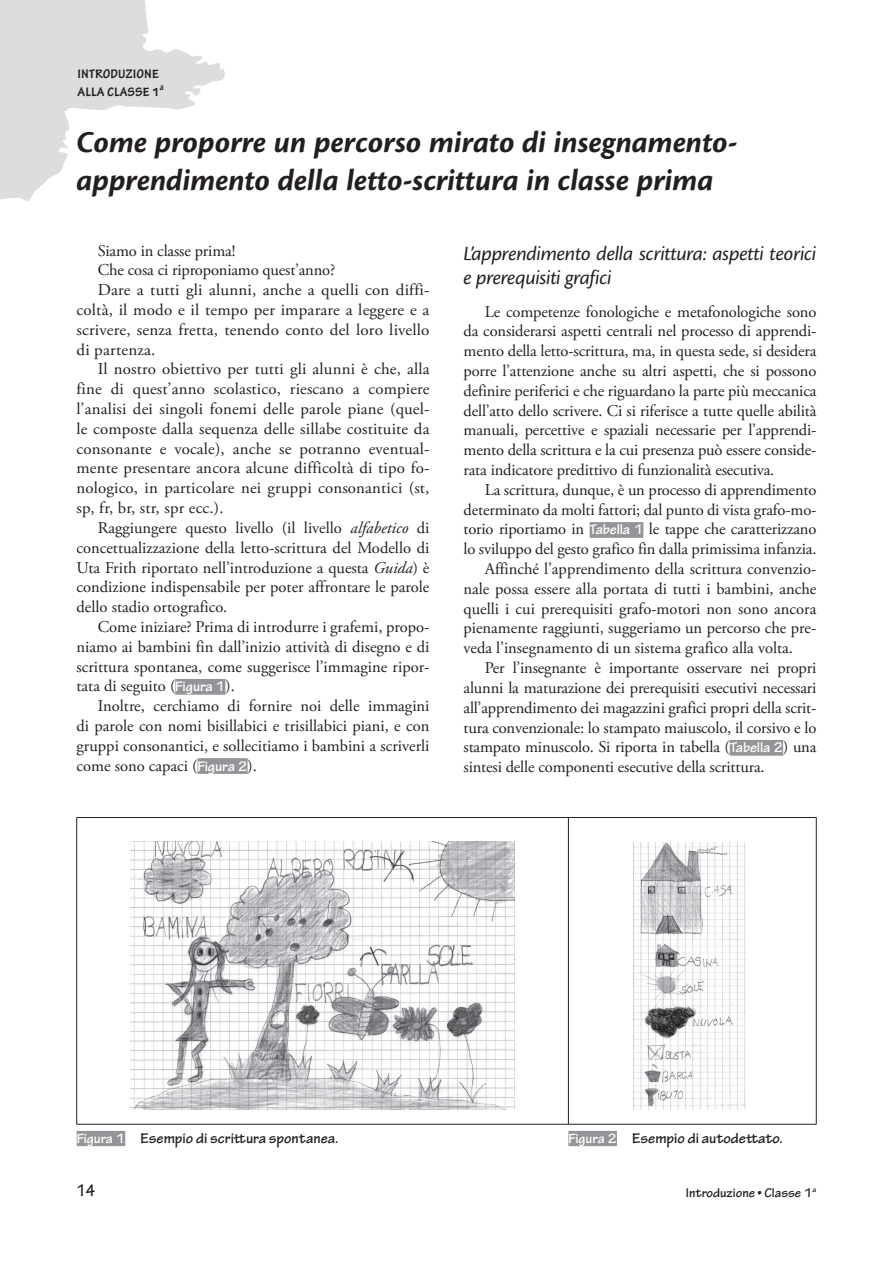
<style>
.page{position:relative;width:893px;height:1263px;background:#fff}
.page>*{position:absolute;margin:0;border:0;box-sizing:border-box;transform-origin:0 0}
.t1{font:italic 700 31.5px/37.5px "Cronos Pro";color:#231f20}
.t2{font:italic 21px/24px "Cronos Pro";letter-spacing:-.015em;color:#231f20}
.t3{font:700 condensed 18px/18px "Tekton Pro";color:#231f20}
.t4{font:16.5px/19.8px "Adobe Garamond Pro";color:#231f20;text-align:justify}
.t5{font:700 15.3px "Tekton Pro";color:#231f20}
.t6{font:700 13.5px "Tekton Pro";color:#231f20}
.s1{font-style:italic}
.s2{font-family:"Tekton Pro";font-weight:700;font-size:15px;color:#fff}
.s3{font-size:14.55px;color:#fff}
</style>
<div class="page">
<svg style="left:0;top:0;width:225px;height:201px;fill:#dcdddf"></svg>
<div style="left:175px;top:679px;width:50px;height:16px;background:#939598"></div>
<div style="left:197px;top:758px;width:51px;height:16px;background:#939598"></div>
<div style="left:590px;top:522px;width:53px;height:16px;background:#939598"></div>
<div style="left:730px;top:740px;width:53px;height:16px;background:#939598"></div>
<hr style="left:77px;top:817px;width:491px;height:1px;background:#231f20">
<hr style="left:76px;top:818px;width:1px;height:306px;background:#231f20">
<hr style="left:568px;top:817px;width:248px;height:1px;background:#231f20">
<hr style="left:568px;top:818px;width:1px;height:306px;background:#231f20">
<hr style="left:816px;top:818px;width:1px;height:306px;background:#231f20">
<hr style="left:77px;top:1124px;width:491px;height:1px;background:#231f20">
<hr style="left:568px;top:1124px;width:248px;height:1px;background:#231f20">
<img style="left:131px;top:841px;width:383px;height:268px">
<img style="left:633px;top:842px;width:112px;height:268px">
<div style="left:77px;top:1131px;width:48px;height:15px;background:#939598"></div>
<div style="left:568px;top:1131px;width:49px;height:15px;background:#939598"></div>
<p class="t3" style="left:78px;top:64px;width:88px">introduzione alla classe 1<sup>a</sup></p>
<h1 class="t1" style="left:77px;top:124px;width:663px">Come proporre un percorso mirato di insegnamento&shy;apprendimento della letto-scrittura in classe prima</h1>
<p class="t4" style="left:98px;top:241px;width:139px">Siamo in classe prima!</p>
<p class="t4" style="left:98px;top:261px;width:239px">Che cosa ci riproponiamo quest’anno?</p>
<p class="t4" style="left:98px;top:281px;width:333px">Dare a tutti gli alunni, anche a quelli con diffi-</p>
<p class="t4" style="left:77px;top:300px;width:354px">coltà, il modo e il tempo per imparare a leggere e a</p>
<p class="t4" style="left:77px;top:320px;width:354px">scrivere, senza fretta, tenendo conto del loro livello</p>
<p class="t4" style="left:77px;top:340px;width:80px">di partenza.</p>
<p class="t4" style="left:98px;top:360px;width:333px">Il nostro obiettivo per tutti gli alunni è che, alla</p>
<p class="t4" style="left:77px;top:380px;width:354px">fine di quest’anno scolastico, riescano a compiere</p>
<p class="t4" style="left:77px;top:399px;width:354px">l’analisi dei singoli fonemi delle parole piane (quel-</p>
<p class="t4" style="left:77px;top:419px;width:354px">le composte dalla sequenza delle sillabe costituite da</p>
<p class="t4" style="left:77px;top:439px;width:354px">consonante e vocale), anche se potranno eventual-</p>
<p class="t4" style="left:77px;top:459px;width:354px">mente presentare ancora alcune difficoltà di tipo fo-</p>
<p class="t4" style="left:77px;top:479px;width:354px">nologico, in particolare nei gruppi consonantici (st,</p>
<p class="t4" style="left:77px;top:498px;width:149px">sp, fr, br, str, spr ecc.).</p>
<p class="t4" style="left:98px;top:518px;width:333px">Raggiungere questo livello (il livello <span class="s1">alfabetico</span> di</p>
<p class="t4" style="left:77px;top:538px;width:354px">concettualizzazione della letto-scrittura del Modello di</p>
<p class="t4" style="left:77px;top:558px;width:354px">Uta Frith riportato nell’introduzione a questa <span class="s1">Guida</span>) è</p>
<p class="t4" style="left:77px;top:578px;width:354px">condizione indispensabile per poter affrontare le parole</p>
<p class="t4" style="left:77px;top:597px;width:152px">dello stadio ortografico.</p>
<p class="t4" style="left:98px;top:617px;width:333px">Come iniziare? Prima di introdurre i grafemi, propo-</p>
<p class="t4" style="left:77px;top:637px;width:354px">niamo ai bambini fin dall’inizio attività di disegno e di</p>
<p class="t4" style="left:77px;top:657px;width:354px">scrittura spontanea, come suggerisce l’immagine ripor-</p>
<p class="t4" style="left:77px;top:677px;width:160px">tata di seguito (<span class="s2">Figura 1</span>).</p>
<p class="t4" style="left:98px;top:696px;width:333px">Inoltre, cerchiamo di fornire noi delle immagini</p>
<p class="t4" style="left:77px;top:716px;width:354px">di parole con nomi bisillabici e trisillabici piani, e con</p>
<p class="t4" style="left:77px;top:736px;width:354px">gruppi consonantici, e sollecitiamo i bambini a scriverli</p>
<p class="t4" style="left:77px;top:756px;width:182px">come sono capaci (<span class="s2">Figura 2</span>).</p>
<p class="t2" style="left:463px;top:242px;width:354px">L’apprendimento della scrittura: aspetti teorici e prerequisiti grafici</p>
<p class="t4" style="left:463px;top:302px;width:354px;text-indent:21px">Le competenze fonologiche e metafonologiche sono da considerarsi aspetti centrali nel processo di apprendi&shy;mento della letto-scrittura, ma, in questa sede, si desidera porre l’attenzione anche su altri aspetti, che si possono definire periferici e che riguardano la parte più meccanica dell’atto dello scrivere. Ci si riferisce a tutte quelle abilità manuali, percettive e spaziali necessarie per l’apprendi&shy;mento della scrittura e la cui presenza può essere conside&shy;rata indicatore predittivo di funzionalità esecutiva.</p>
<p class="t4" style="left:485px;top:480px;width:333px">La scrittura, dunque, è un processo di apprendimento</p>
<p class="t4" style="left:463px;top:500px;width:354px">determinato da molti fattori; dal punto di vista grafo-mo-</p>
<p class="t4" style="left:463px;top:520px;width:354px">torio riportiamo in <span class="s2">Tabella 1</span> le tappe che caratterizzano</p>
<p class="t4" style="left:463px;top:540px;width:354px">lo sviluppo del gesto grafico fin dalla primissima infanzia.</p>
<p class="t4" style="left:485px;top:559px;width:333px">Affinché l’apprendimento della scrittura convenzio-</p>
<p class="t4" style="left:463px;top:579px;width:354px">nale possa essere alla portata di tutti i bambini, anche</p>
<p class="t4" style="left:463px;top:599px;width:354px">quelli i cui prerequisiti grafo-motori non sono ancora</p>
<p class="t4" style="left:463px;top:619px;width:354px">pienamente raggiunti, suggeriamo un percorso che pre-</p>
<p class="t4" style="left:463px;top:639px;width:331px">veda l’insegnamento di un sistema grafico alla volta.</p>
<p class="t4" style="left:485px;top:658px;width:333px">Per l’insegnante è importante osservare nei propri</p>
<p class="t4" style="left:463px;top:678px;width:354px">alunni la maturazione dei prerequisiti esecutivi necessari</p>
<p class="t4" style="left:463px;top:698px;width:354px">all’apprendimento dei magazzini grafici propri della scrit-</p>
<p class="t4" style="left:463px;top:718px;width:354px">tura convenzionale: lo stampato maiuscolo, il corsivo e lo</p>
<p class="t4" style="left:463px;top:738px;width:354px">stampato minuscolo. Si riporta in tabella (<span class="s2">Tabella 2</span>) una</p>
<p class="t4" style="left:463px;top:757px;width:303px">sintesi delle componenti esecutive della scrittura.</p>
<p class="t5" style="left:77px;top:1129px;width:263px"><span class="s3">Figura 1</span> Esempio di scrittura spontanea.</p>
<p class="t5" style="left:568px;top:1129px;width:216px"><span class="s3">Figura 2</span> Esempio di autodettato.</p>
<p class="t3" style="left:77px;top:1182px;width:20px">14</p>
<p class="t6" style="left:686px;top:1184px;width:132px">Introduzione • Classe 1<sup>a</sup></p>
</div>
